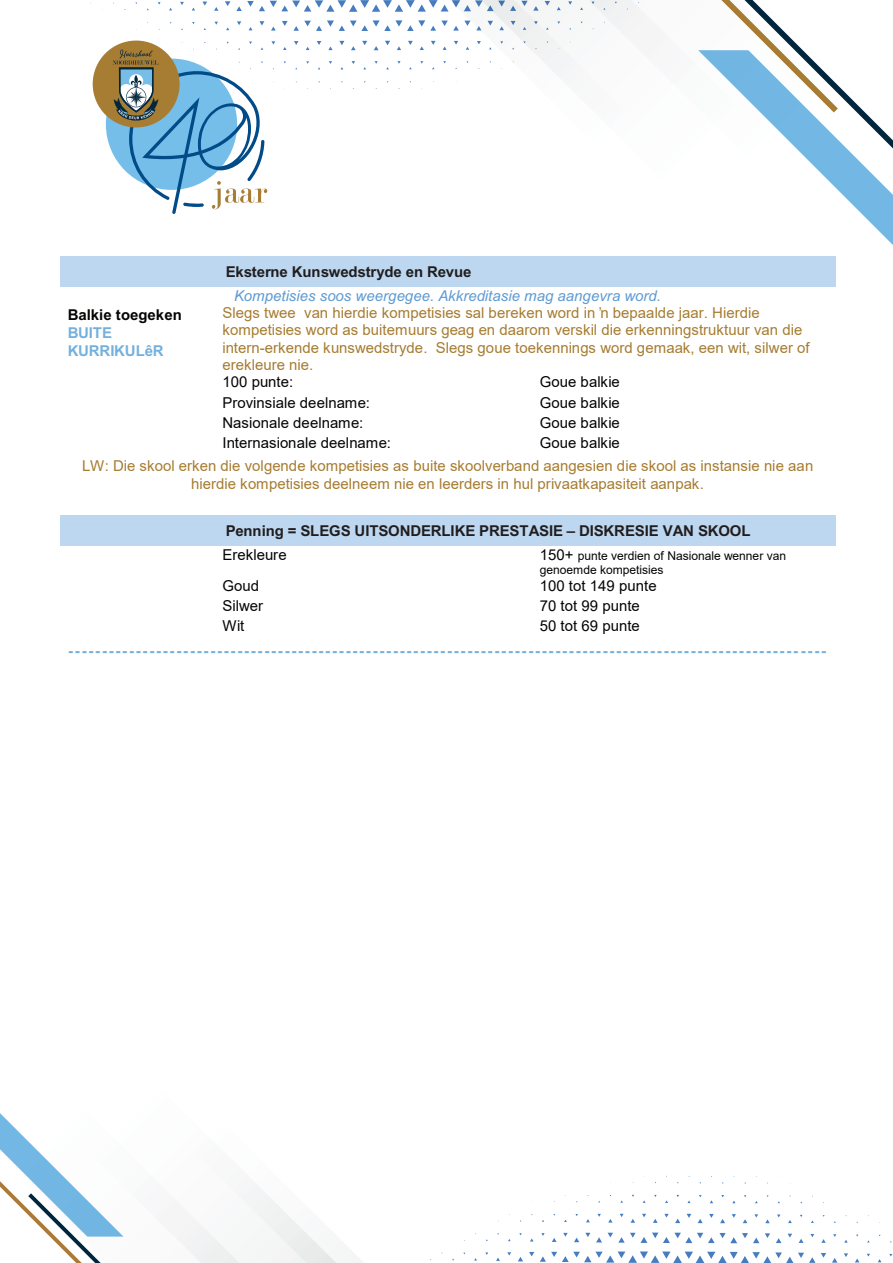
<style>
.page{position:relative;width:893px;height:1263px;background:#fff}
.page>*{position:absolute;margin:0;border:0;box-sizing:border-box;transform-origin:0 0}
.t1{font:15px/17.2px "Arial";color:#a67c30}
.t2{font:15px "Arial";color:#040503}
.t3{font:700 15px/17.2px "Arial";letter-spacing:-.01em;color:#74b0dd}
.t4{font:700 15px "Arial";letter-spacing:-.01em;color:#211d1e}
.t5{font:italic 15px "Arial";color:#5d9ad2}
.t6{font:700 15px "Arial";color:#040503}
.t7{font:12.15px/14.4px "Arial";letter-spacing:-.005em;color:#040503}
.s1{font-size:15px}
</style>
<div class="page">
<svg style="left:362px;top:41px;width:5px;height:4px"></svg>
<svg style="left:351px;top:46px;width:5px;height:4px"></svg>
<svg style="left:339px;top:41px;width:5px;height:4px"></svg>
<svg style="left:328px;top:46px;width:5px;height:4px"></svg>
<svg style="left:317px;top:41px;width:4px;height:4px"></svg>
<svg style="left:294px;top:41px;width:4px;height:4px"></svg>
<svg style="left:282px;top:20px;width:86px;height:11px"></svg>
<svg style="left:271px;top:27px;width:5px;height:4px"></svg>
<svg style="left:259px;top:21px;width:5px;height:4px"></svg>
<svg style="left:237px;top:21px;width:4px;height:4px"></svg>
<svg style="left:236px;top:0;width:133px;height:12px"></svg>
<svg style="left:225px;top:1px;width:5px;height:5px"></svg>
<svg style="left:214px;top:7px;width:4px;height:4px"></svg>
<svg style="left:202px;top:2px;width:5px;height:4px"></svg>
<svg style="left:518px;top:1257px;width:5px;height:4px"></svg>
<svg style="left:529px;top:1252px;width:5px;height:4px"></svg>
<svg style="left:552px;top:1238px;width:5px;height:4px"></svg>
<svg style="left:563px;top:1233px;width:5px;height:4px"></svg>
<svg style="left:574px;top:1237px;width:5px;height:5px"></svg>
<svg style="left:585px;top:1233px;width:5px;height:4px"></svg>
<svg style="left:596px;top:1237px;width:6px;height:5px"></svg>
<svg style="left:630px;top:1219px;width:5px;height:4px"></svg>
<svg style="left:653px;top:1219px;width:5px;height:4px"></svg>
<svg style="left:675px;top:1218px;width:5px;height:5px"></svg>
<svg style="left:540px;top:1251px;width:142px;height:12px"></svg>
<svg style="left:687px;top:1214px;width:4px;height:4px"></svg>
<svg style="left:698px;top:1219px;width:5px;height:4px"></svg>
<svg style="left:709px;top:1214px;width:5px;height:4px"></svg>
<svg style="left:720px;top:1219px;width:5px;height:4px"></svg>
<svg style="left:732px;top:1214px;width:4px;height:4px"></svg>
<svg style="left:743px;top:1219px;width:4px;height:4px"></svg>
<svg style="left:608px;top:1232px;width:151px;height:11px"></svg>
<svg style="left:765px;top:1219px;width:5px;height:4px"></svg>
<svg style="left:765px;top:1233px;width:5px;height:5px"></svg>
<svg style="left:776px;top:1238px;width:5px;height:5px"></svg>
<svg style="left:788px;top:1233px;width:4px;height:4px"></svg>
<svg style="left:799px;top:1239px;width:4px;height:4px"></svg>
<svg style="left:685px;top:1251px;width:130px;height:12px"></svg>
<svg style="left:821px;top:1239px;width:5px;height:4px"></svg>
<svg style="left:821px;top:1253px;width:5px;height:4px"></svg>
<svg style="left:832px;top:1258px;width:5px;height:5px"></svg>
<svg style="left:844px;top:1253px;width:4px;height:4px"></svg>
<svg style="left:372px;top:0;width:65px;height:102px"></svg>
<svg style="left:437px;top:0;width:212px;height:89px"></svg>
<svg style="left:123px;top:1181px;width:240px;height:82px"></svg>
<svg style="left:0;top:1113px;width:123px;height:150px"></svg>
<svg style="left:698px;top:0;width:195px;height:245px"></svg>
<div style="left:93px;top:41px;width:87px;height:86px;background:#a77c33;border-radius:50%"></div>
<svg style="left:113px;top:41px;width:162px;height:173px"></svg>
<div style="left:60px;top:257px;width:154px;height:30px;background:#bcd7ef"></div>
<div style="left:214px;top:257px;width:621px;height:30px;background:#bcd7ef"></div>
<div style="left:60px;top:515px;width:154px;height:31px;background:#bcd7ef"></div>
<div style="left:214px;top:515px;width:621px;height:31px;background:#bcd7ef"></div>
<p class="t4" style="left:226px;top:263px;width:247px">Eksterne Kunswedstryde en Revue</p>
<p class="t5" style="left:234px;top:287px;width:428px">Kompetisies soos weergegee. Akkreditasie mag aangevra word.</p>
<p class="t1" style="left:222px;top:304px;width:589px">Slegs twee van hierdie kompetisies sal bereken word in ŉ bepaalde jaar. Hierdie kompetisies word as buitemuurs geag en daarom verskil die erkenningstruktuur van die intern-erkende kunswedstryde. Slegs goue toekennings word gemaak, een wit, silwer of erekleure nie.</p>
<p class="t2" style="left:222px;top:372px;width:72px">100 punte:</p>
<p class="t2" style="left:540px;top:372px;width:82px">Goue balkie</p>
<p class="t2" style="left:222px;top:392px;width:149px">Provinsiale deelname:</p>
<p class="t2" style="left:540px;top:392px;width:82px">Goue balkie</p>
<p class="t2" style="left:222px;top:412px;width:142px">Nasionale deelname:</p>
<p class="t2" style="left:540px;top:412px;width:82px">Goue balkie</p>
<p class="t2" style="left:222px;top:433px;width:170px">Internasionale deelname:</p>
<p class="t2" style="left:540px;top:433px;width:82px">Goue balkie</p>
<p class="t1" style="left:82px;top:457px;width:733px;text-align:center">LW: Die skool erken die volgende kompetisies as buite skoolverband aangesien die skool as instansie nie aan hierdie kompetisies deelneem nie en leerders in hul privaatkapasiteit aanpak.</p>
<p class="t4" style="left:226px;top:522px;width:526px">Penning = SLEGS UITSONDERLIKE PRESTASIE – DISKRESIE VAN SKOOL</p>
<p class="t2" style="left:222px;top:544px;width:66px">Erekleure</p>
<p class="t7" style="left:540px;top:548px;width:248px"><span class="s1">150+</span> punte verdien of Nasionale wenner van genoemde kompetisies</p>
<p class="t2" style="left:222px;top:575px;width:38px">Goud</p>
<p class="t2" style="left:540px;top:575px;width:118px">100 tot 149 punte</p>
<p class="t2" style="left:222px;top:595px;width:42px">Silwer</p>
<p class="t2" style="left:540px;top:595px;width:102px">70 tot 99 punte</p>
<p class="t2" style="left:222px;top:616px;width:23px">Wit</p>
<p class="t2" style="left:540px;top:616px;width:102px">50 tot 69 punte</p>
<p class="t3" style="left:68px;top:642px;width:759px">----------------------------------------------------------------------------------------------------------------</p>
<p class="t6" style="left:68px;top:306px;width:116px">Balkie toegeken</p>
<p class="t3" style="left:68px;top:325px;width:97px">BUITE<br>KURRIKULêR</p>
</div>
